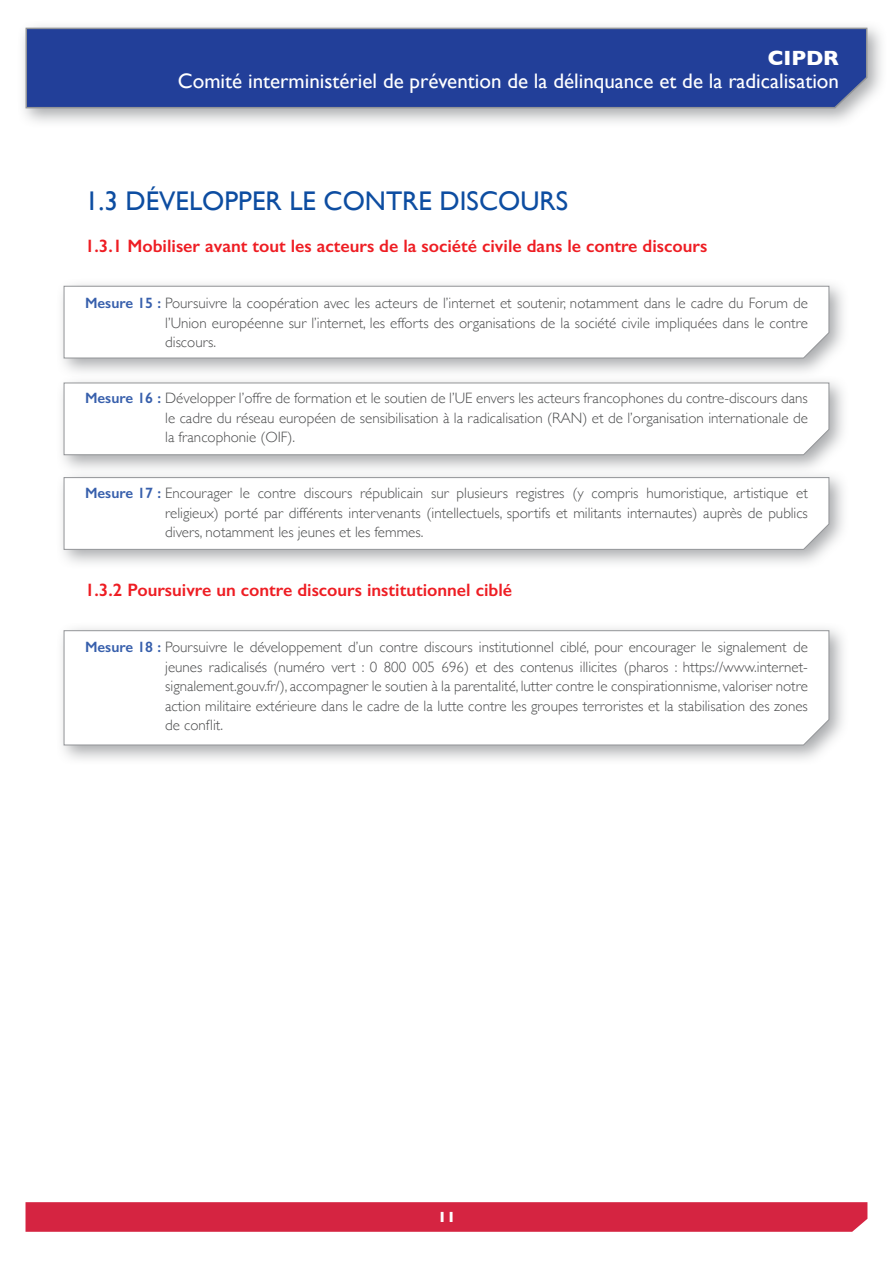
<style>
.page{position:relative;width:893px;height:1263px;background:#fff}
.page>*{position:absolute;margin:0;border:0;box-sizing:border-box;transform-origin:0 0}
.t1{font:27px "Gill Sans";color:#0d4da1}
.t2{font:21px "Gill Sans";color:#fff}
.t3{font:700 21px "Gill Sans";color:#fff}
.t4{font:600 18px "Gill Sans";color:#ee1d23}
.t5{font:300 15px/19.5px "Gill Sans";color:#4b4c4d;text-align:justify}
.t6{font:700 15px "Gill Sans";color:#fff}
.s1{font-weight:600;color:#375fac}
</style>
<div class="page">
<svg style="left:26px;top:1202px;width:841px;height:30px;background:#d52744"></svg>
<div style="left:17px;top:19px;width:871px;height:109px;background:#939598;opacity:.8"></div>
<svg style="left:25px;top:27px;width:843px;height:82px;background:#2a459a"></svg>
<div style="left:55px;top:278px;width:794px;height:101px;background:#939598;opacity:.8"></div>
<svg style="left:64px;top:286px;width:765px;height:72px"></svg>
<div style="left:55px;top:374px;width:794px;height:101px;background:#939598;opacity:.8"></div>
<svg style="left:64px;top:382px;width:765px;height:73px"></svg>
<div style="left:55px;top:469px;width:794px;height:101px;background:#939598;opacity:.8"></div>
<svg style="left:64px;top:477px;width:765px;height:73px"></svg>
<div style="left:55px;top:622px;width:794px;height:143px;background:#939598;opacity:.8"></div>
<svg style="left:64px;top:630px;width:765px;height:115px"></svg>
<h2 class="t3" style="left:768px;top:41px;width:73px">CIPDR</h2>
<h2 class="t2" style="left:178px;top:68px;width:663px">Comité interministériel de prévention de la délinquance et de la radicalisation</h2>
<h1 class="t1" style="left:85px;top:185px;width:485px">1.3 DÉVELOPPER LE CONTRE DISCOURS</h1>
<p class="t4" style="left:85px;top:235px;width:624px">1.3.1 Mobiliser avant tout les acteurs de la société civile dans le contre discours</p>
<p class="t5" style="left:165px;top:293px;width:644px;text-indent:-80px"><span class="s1">Mesure 15 :</span> Poursuivre la coopération avec les acteurs de l’internet et soutenir, notamment dans le cadre du Forum de l’Union européenne sur l’internet, les efforts des organisations de la société civile impliquées dans le contre discours.</p>
<p class="t5" style="left:165px;top:388px;width:644px;text-indent:-80px"><span class="s1">Mesure 16 :</span> Développer l’offre de formation et le soutien de l’UE envers les acteurs francophones du contre-discours dans le cadre du réseau européen de sensibilisation à la radicalisation (RAN) et de l’organisation internationale de la francophonie (OIF).</p>
<p class="t5" style="left:165px;top:483px;width:644px;text-indent:-80px"><span class="s1">Mesure 17 :</span> Encourager le contre discours républicain sur plusieurs registres (y compris humoristique, artistique et religieux) porté par différents intervenants (intellectuels, sportifs et militants internautes) auprès de publics divers, notamment les jeunes et les femmes.</p>
<p class="t4" style="left:85px;top:579px;width:429px">1.3.2 Poursuivre un contre discours institutionnel ciblé</p>
<p class="t5" style="left:165px;top:637px;width:644px;text-indent:-80px"><span class="s1">Mesure 18 :</span> Poursuivre le développement d’un contre discours institutionnel ciblé, pour encourager le signalement de jeunes radicalisés (numéro vert : 0 800 005 696) et des contenus illicites (pharos : https://www.internet&shy;signalement.gouv.fr/), accompagner le soutien à la parentalité, lutter contre le conspirationnisme, valoriser notre action militaire extérieure dans le cadre de la lutte contre les groupes terroristes et la stabilisation des zones de conflit.</p>
<p class="t6" style="left:438px;top:1205px;width:19px">11</p>
</div>
